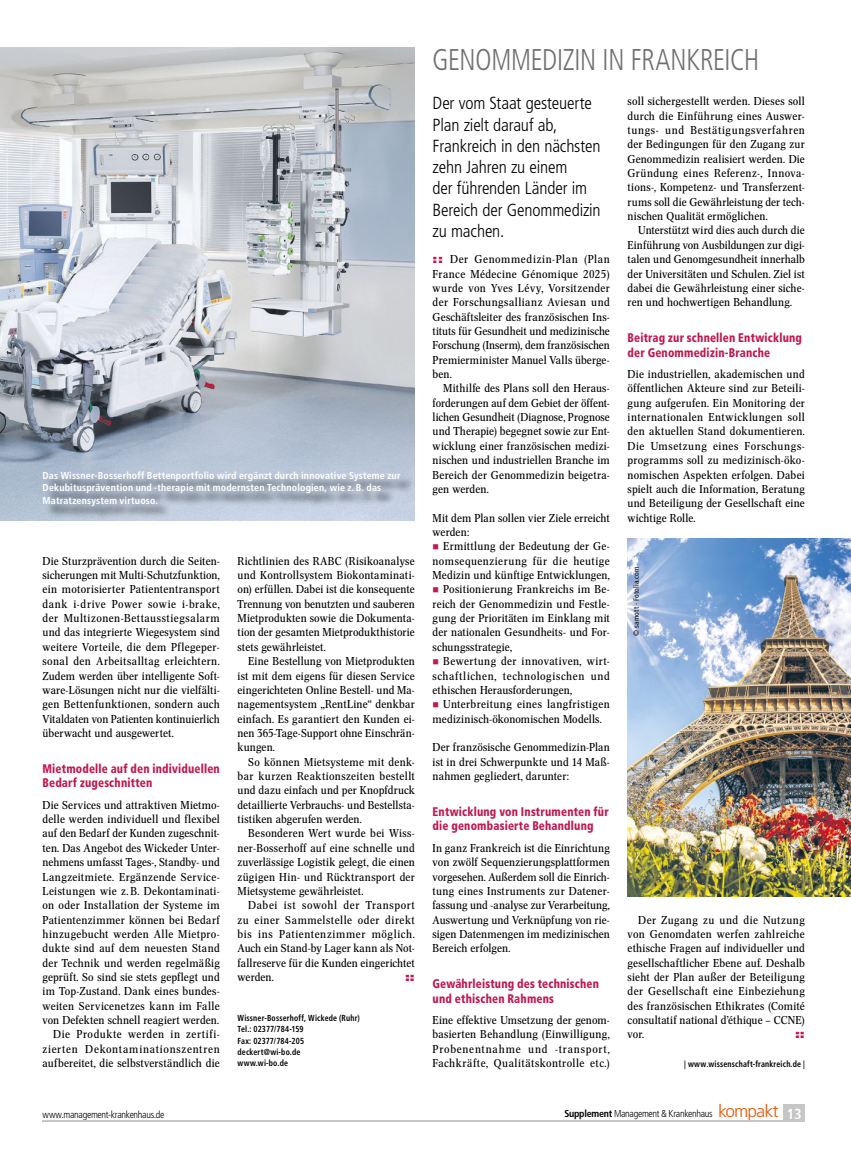
<style>
.page{position:relative;width:851px;height:1170px;background:#fff}
.page>*{position:absolute;margin:0;border:0;box-sizing:border-box;transform-origin:0 0}
.t1{font:300 condensed 30px "Frutiger LT Std";letter-spacing:-.01em;color:#706f6f;scale:.9 1}
.t2{font:300 condensed 17.5px/21.2px "Frutiger LT Std";letter-spacing:-.01em;color:#000}
.t3{font:900 condensed 12.5px/14.4px "Frutiger LT Std";letter-spacing:.015em;color:#bf194e;scale:.9 1}
.t4{font:11.25px/14.4px "Concorde Nova";letter-spacing:.015em;color:#000;text-align:justify;scale:1.07 1}
.t5{font:11.25px "Concorde Nova";letter-spacing:.035em;color:#000;scale:1.07 1}
.t6{font:11.25px "Concorde Nova";letter-spacing:.05em;color:#000;scale:1.07 1}
.t7{font:900 expanded 11.25px "Helvetica Neue LT Com";color:#bf194e;scale:1.07 1}
.t8{font:700 condensed 10px/12.5px "Frutiger LT Std";letter-spacing:.015em;color:#fff}
.t9{font:300 condensed 10px "Frutiger LT Std";letter-spacing:-.03em;color:#000}
.t10{font:700 condensed 8.75px/11.2px "Frutiger LT Std";letter-spacing:.02em;color:#000;scale:.9 1}
.t11{font:condensed 7.5px "Frutiger LT Std";letter-spacing:.02em;color:#000}
.s1{font-family:"Helvetica Neue LT Com";font-weight:900;font-stretch:expanded;color:#bf194e}
.s2{font-weight:700}
.s3{font-size:17.5px;color:#ea5b0b}
.s4{font-weight:700;font-size:14.5px;color:#fff}
</style>
<div class="page">
<div style="left:783px;top:1104px;width:21px;height:17px;background:#c6c6c6"></div>
<hr style="left:43px;top:1120px;width:761px;height:1px;background:#c6c6c6">
<img style="left:0;top:48px;width:415px;height:472px">
<div style="left:45px;top:473px;width:370px;height:47px;background:#000;opacity:.75"></div>
<img style="left:627px;top:538px;width:223px;height:358px">
<p class="t8" style="left:43px;top:469px;width:359px">Das Wissner-Bosserhoff Bettenportfolio wird ergänzt durch innovative Systeme zur<br>Dekubitusprävention und -therapie mit modernsten Technologien, wie z.B. das<br>Matratzensystem virtuoso.</p>
<p class="t4" style="left:43px;top:553px;width:167px">Die Sturzprävention durch die Seiten&shy;sicherungen mit Multi-Schutzfunktion, ein motorisierter Patiententransport dank i-drive Power sowie i-brake, der Multizonen-Bettausstiegsalarm und das integrierte Wiegesystem sind weitere Vorteile, die dem Pflegeper&shy;sonal den Arbeitsalltag erleichtern.<br>Zudem werden über intelligente Soft&shy;ware-Lösungen nicht nur die vielfälti&shy;gen Bettenfunktionen, sondern auch Vitaldaten von Patienten kontinuierlich überwacht und ausgewertet.</p>
<p class="t3" style="left:43px;top:761px;width:198px">Mietmodelle auf den individuellen<br>Bedarf zugeschnitten</p>
<p class="t4" style="left:43px;top:797px;width:167px;text-align:right">Die Services und attraktiven Mietmo&shy;delle werden individuell und flexibel auf den Bedarf der Kunden zugeschnit&shy;ten. Das Angebot des Wickeder Unter&shy;nehmens umfasst Tages-, Standby- und Langzeitmiete. Ergänzende Service-Leistungen wie z. B. Dekontaminati&shy;on oder Installation der Systeme im Patientenzimmer können bei Bedarf hinzugebucht werden Alle Mietpro&shy;dukte sind auf dem neuesten Stand der Technik und werden regelmäßig geprüft. So sind sie stets gepflegt und im Top-Zustand. Dank eines bundes&shy;weiten Servicenetzes kann im Falle von Defekten schnell reagiert werden.<br>Die Produkte werden in zertifi&shy;zierten Dekontaminationszentren aufbereitet, die selbstverständlich die</p>
<p class="t4" style="left:237px;top:553px;width:167px">Richtlinien des RABC (Risikoanalyse und Kontrollsystem Biokontaminati&shy;on) erfüllen. Dabei ist die konsequente Trennung von benutzten und sauberen Mietprodukten sowie die Dokumenta&shy;tion der gesamten Mietprodukthistorie stets gewährleistet.</p>
<p class="t4" style="left:237px;top:654px;width:167px;text-indent:11px">Eine Bestellung von Mietprodukten ist mit dem eigens für diesen Service eingerichteten Online Bestell- und Ma&shy;nagementsystem „RentLine“ denkbar einfach. Es garantiert den Kunden ei&shy;nen 365-Tage-Support ohne Einschrän&shy;kungen.</p>
<p class="t4" style="left:237px;top:754px;width:167px;text-indent:11px">So können Mietsysteme mit denk&shy;bar kurzen Reaktionszeiten bestellt und dazu einfach und per Knopfdruck detaillierte Verbrauchs- und Bestellsta&shy;tistiken abgerufen werden.</p>
<p class="t4" style="left:237px;top:826px;width:167px;text-indent:11px">Besonderen Wert wurde bei Wiss&shy;ner-Bosserhoff auf eine schnelle und zuverlässige Logistik gelegt, die einen zügigen Hin- und Rücktransport der Mietsysteme gewährleistet.</p>
<p class="t4" style="left:237px;top:898px;width:167px;text-indent:11px">Dabei ist sowohl der Transport zu einer Sammelstelle oder direkt bis ins Patientenzimmer möglich.<br>Auch ein Stand-by Lager kann als Not&shy;fallreserve für die Kunden eingerichtet werden.</p>
<p class="t7" style="left:405px;top:969px;width:11px">::</p>
<p class="t10" style="left:237px;top:1012px;width:137px">Wissner-Bosserhoff, Wickede (Ruhr)<br>Tel.: 02377/784-159<br>Fax: 02377/784-205 deckert@wi-bo.de<br>www.wi-bo.de</p>
<h1 class="t1" style="left:432px;top:43px;width:364px">GENOMMEDIZIN IN FRANKREICH</h1>
<h2 class="t2" style="left:432px;top:93px;width:170px">Der vom Staat gesteuerte<br>Plan zielt darauf ab,<br>Frankreich in den nächsten zehn Jahren zu einem<br>der führenden Länder im<br>Bereich der Genommedizin zu machen.</h2>
<p class="t4" style="left:432px;top:252px;width:167px"><span class="s1">::</span> Der Genommedizin-Plan (Plan France Médecine Génomique 2025) wurde von Yves Lévy, Vorsitzender der Forschungsallianz Aviesan und Geschäftsleiter des französischen Ins&shy;tituts für Gesundheit und medizinische Forschung (Inserm), dem französischen Premierminister Manuel Valls überge&shy;ben.</p>
<p class="t4" style="left:432px;top:381px;width:167px;text-indent:11px">Mithilfe des Plans soll den Heraus&shy;forderungen auf dem Gebiet der öffent&shy;lichen Gesundheit (Diagnose, Prognose und Therapie) begegnet sowie zur Ent&shy;wicklung einer französischen medizi&shy;nischen und industriellen Branche im Bereich der Genommedizin beigetra&shy;gen werden.</p>
<p class="t4" style="left:432px;top:510px;width:167px">Mit dem Plan sollen vier Ziele erreicht werden:</p>
<p class="t4" style="left:443px;top:539px;width:157px">Ermittlung der Bedeutung der Ge-</p>
<p class="t5" style="left:432px;top:554px;width:167px">nomsequenzierung für die heutige</p>
<p class="t4" style="left:432px;top:568px;width:167px">Medizin und künftige Entwicklungen,</p>
<p class="t4" style="left:443px;top:582px;width:157px">Positionierung Frankreichs im Be-</p>
<p class="t4" style="left:432px;top:596px;width:167px">reich der Genommedizin und Festle-</p>
<p class="t4" style="left:432px;top:611px;width:167px">gung der Prioritäten im Einklang mit</p>
<p class="t4" style="left:432px;top:625px;width:167px">der nationalen Gesundheits- und For-</p>
<p class="t4" style="left:432px;top:639px;width:76px">schungsstrategie,</p>
<p class="t4" style="left:443px;top:654px;width:157px">Bewertung der innovativen, wirt-</p>
<p class="t6" style="left:432px;top:669px;width:167px">schaftlichen, technologischen und</p>
<p class="t4" style="left:432px;top:682px;width:132px">ethischen Herausforderungen,</p>
<p class="t5" style="left:443px;top:697px;width:157px">Unterbreitung eines langfristigen</p>
<p class="t4" style="left:432px;top:711px;width:160px">medizinisch-ökonomischen Modells.</p>
<p class="t4" style="left:432px;top:740px;width:167px">Der französische Genommedizin-Plan ist in drei Schwerpunkte und 14 Maß&shy;nahmen gegliedert, darunter:</p>
<p class="t3" style="left:432px;top:804px;width:197px">Entwicklung von Instrumenten für die genombasierte Behandlung</p>
<p class="t4" style="left:432px;top:840px;width:167px">In ganz Frankreich ist die Einrichtung von zwölf Sequenzierungsplattformen vorgesehen. Außerdem soll die Einrich&shy;tung eines Instruments zur Datener&shy;fassung und -analyse zur Verarbeitung, Auswertung und Verknüpfung von rie&shy;sigen Datenmengen im medizinischen Bereich erfolgen.</p>
<p class="t3" style="left:432px;top:976px;width:186px">Gewährleistung des technischen und ethischen Rahmens</p>
<p class="t4" style="left:432px;top:1012px;width:167px">Eine effektive Umsetzung der genom&shy;basierten Behandlung (Einwilligung, Probenentnahme und -transport, Fachkräfte, Qualitätskontrolle etc.)</p>
<p class="t4" style="left:627px;top:94px;width:167px">soll sichergestellt werden. Dieses soll durch die Einführung eines Auswer&shy;tungs- und Bestätigungsverfahren der Bedingungen für den Zugang zur Genommedizin realisiert werden. Die Gründung eines Referenz-, Innova&shy;tions-, Kompetenz- und Transferzent&shy;rums soll die Gewährleistung der tech&shy;nischen Qualität ermöglichen.</p>
<p class="t4" style="left:627px;top:223px;width:167px;text-indent:11px">Unterstützt wird dies auch durch die Einführung von Ausbildungen zur digi&shy;talen und Genomgesundheit innerhalb der Universitäten und Schulen. Ziel ist dabei die Gewährleistung einer siche&shy;ren und hochwertigen Behandlung.</p>
<p class="t3" style="left:627px;top:331px;width:195px">Beitrag zur schnellen Entwicklung der Genommedizin-Branche</p>
<p class="t4" style="left:627px;top:367px;width:167px">Die industriellen, akademischen und öffentlichen Akteure sind zur Beteili&shy;gung aufgerufen. Ein Monitoring der internationalen Entwicklungen soll den aktuellen Stand dokumentieren.<br>Die Umsetzung eines Forschungs&shy;programms soll zu medizinisch-öko&shy;nomischen Aspekten erfolgen. Dabei spielt auch die Information, Beratung und Beteiligung der Gesellschaft eine wichtige Rolle.</p>
<p class="t11" style="left:631px;top:635px;width:70px;rotate:-90deg">© samott - Fotolia.com</p>
<p class="t4" style="left:627px;top:912px;width:167px;text-indent:11px">Der Zugang zu und die Nutzung von Genomdaten werfen zahlreiche ethische Fragen auf individueller und gesellschaftlicher Ebene auf. Deshalb sieht der Plan außer der Beteiligung der Gesellschaft eine Einbeziehung des französischen Ethikrates (Comité consultatif national d’éthique – CCNE) vor.</p>
<p class="t7" style="left:795px;top:1026px;width:11px">::</p>
<p class="t10" style="left:684px;top:1058px;width:135px">| www.wissenschaft-frankreich.de |</p>
<p class="t9" style="left:43px;top:1108px;width:123px">www.management-krankenhaus.de</p>
<p class="t9" style="left:564px;top:1107px;width:239px"><span class="s2">Supplement</span> Management &amp; Krankenhaus <span class="s3">kompakt</span> <span class="s4">13</span></p>
</div>
